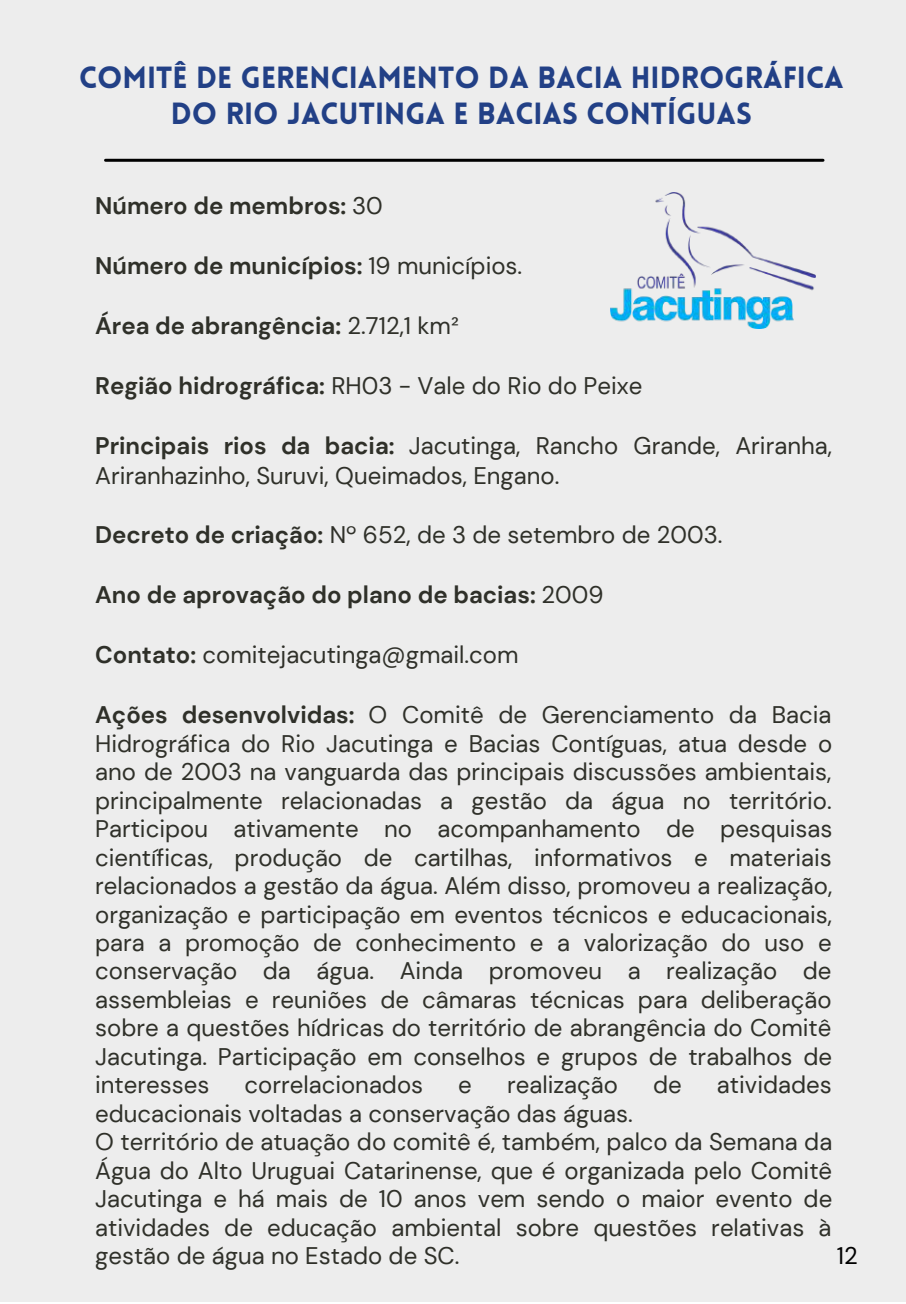
<style>
.page{position:relative;width:906px;height:1304px;background:#fff}
.page>*{position:absolute;margin:0;border:0;box-sizing:border-box;transform-origin:0 0}
.t1{font:900 30px/36px "Lovelo";color:#224086;text-align:center}
.t2{font:24px/28.4px "DM Sans";color:#2f3029}
.t3{font:700 24px "DM Sans";color:#2f3029}
.t4{font:24px "DM Sans";color:#000}
.s1{font-weight:400}
.s2{font-weight:700}
</style>
<div class="page">
<div style="left:0;top:0;width:906px;height:1301px;background:#ededed"></div>
<hr style="left:106px;top:159px;width:717px;height:3px;background:#000">
<img style="left:610px;top:193px;width:205px;height:136px">
<p class="t1" style="left:79px;top:62px;width:766px">COMITÊ DE GERENCIAMENTO DA BACIA HIDROGRÁFICA<br>DO RIO JACUTINGA E BACIAS CONTÍGUAS</p>
<p class="t3" style="left:95px;top:190px;width:289px">Número de membros: <span class="s1">30</span></p>
<p class="t3" style="left:95px;top:250px;width:428px">Número de municípios: <span class="s1">19 municípios.</span></p>
<p class="t3" style="left:95px;top:310px;width:365px">Área de abrangência: <span class="s1">2.712,1 km²</span></p>
<p class="t2" style="left:95px;top:371px;width:549px"><span class="s2">Região hidrográfica:</span> RH03 - Vale do Rio do Peixe</p>
<p class="t2" style="left:95px;top:430px;width:738px;line-height:30px"><span class="s2">Principais rios da bacia:</span> Jacutinga, Rancho Grande, Ariranha,<br>Ariranhazinho, Suruvi, Queimados, Engano.</p>
<p class="t2" style="left:95px;top:521px;width:629px"><span class="s2">Decreto de criação:</span> Nº 652, de 3 de setembro de 2003.</p>
<p class="t3" style="left:95px;top:579px;width:510px">Ano de aprovação do plano de bacias: <span class="s1">2009</span></p>
<p class="t2" style="left:95px;top:641px;width:425px"><span class="s2">Contato:</span> comitejacutinga@gmail.com</p>
<p class="t2" style="left:95px;top:701px;width:739px;text-align:justify"><span class="s2">Ações desenvolvidas:</span> O Comitê de Gerenciamento da Bacia Hidrográfica do Rio Jacutinga e Bacias Contíguas, atua desde o ano de 2003 na vanguarda das principais discussões ambientais, principalmente relacionadas a gestão da água no território.<br>Participou ativamente no acompanhamento de pesquisas científicas, produção de cartilhas, informativos e materiais relacionados a gestão da água. Além disso, promoveu a realização, organização e participação em eventos técnicos e educacionais, para a promoção de conhecimento e a valorização do uso e conservação da água. Ainda promoveu a realização de assembleias e reuniões de câmaras técnicas para deliberação sobre a questões hídricas do território de abrangência do Comitê Jacutinga. Participação em conselhos e grupos de trabalhos de interesses</p>
<p class="t2" style="left:244px;top:1070px;width:180px">correlacionados</p>
<p class="t2" style="left:458px;top:1070px;width:15px">e</p>
<p class="t2" style="left:507px;top:1070px;width:112px">realização</p>
<p class="t2" style="left:653px;top:1070px;width:30px">de</p>
<p class="t2" style="left:717px;top:1070px;width:116px">atividades</p>
<p class="t2" style="left:95px;top:1099px;width:738px">educacionais voltadas a conservação das águas.<br>O território de atuação do comitê é, também, palco da Semana da Água do Alto Uruguai Catarinense, que é organizada pelo Comitê Jacutinga e há mais de 10 anos vem sendo o maior evento de atividades de educação ambiental sobre questões relativas à gestão de água no Estado de SC.</p>
<p class="t4" style="left:837px;top:1240px;width:22px">12</p>
</div>
